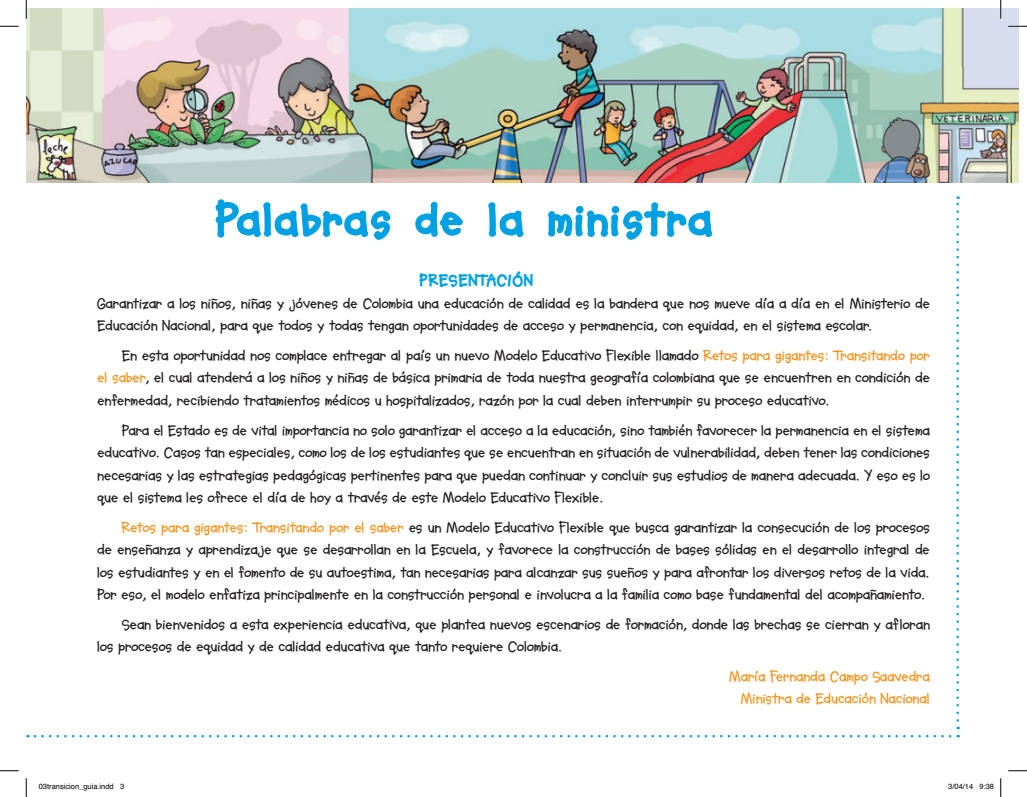
<style>
.page{position:relative;width:1027px;height:797px;background:#fff}
.page>*{position:absolute;margin:0;border:0;box-sizing:border-box;transform-origin:0 0}
.t1{font:800 50px "Soupbone OT";letter-spacing:-.005em;color:#00a1e3}
.t2{font:800 17.5px "Soupbone OT";letter-spacing:-.005em;color:#00a1e3}
.t3{font:700 15px/22.5px "Soupbone OT";letter-spacing:-.005em;color:#231f20;text-align:justify}
.t4{font:700 15px/22.5px "Soupbone OT";letter-spacing:-.005em;color:#f7931d;text-align:right}
.t5{font:7.5px "Helvetica";color:#000}
.s1{color:#f7931d}
</style>
<div class="page">
<img style="left:26px;top:9px;width:992px;height:173px">
<svg style="left:956px;top:196px;width:3px;height:524px"></svg>
<svg style="left:28px;top:735px;width:922px;height:2px"></svg>
<svg style="left:0;top:25px;width:19px;height:2px"></svg>
<svg style="left:1008px;top:25px;width:19px;height:2px"></svg>
<svg style="left:0;top:770px;width:19px;height:1px"></svg>
<svg style="left:1008px;top:770px;width:19px;height:1px"></svg>
<svg style="left:25px;top:0;width:2px;height:19px"></svg>
<svg style="left:25px;top:778px;width:2px;height:19px"></svg>
<svg style="left:1000px;top:0;width:1px;height:19px"></svg>
<svg style="left:1000px;top:778px;width:1px;height:19px"></svg>
<h1 class="t1" style="left:215px;top:189px;width:500px">Palabras de la ministra</h1>
<p class="t2" style="left:419px;top:270px;width:115px">PRESENTACIÓN</p>
<p class="t3" style="left:97px;top:292px;width:834px">Garantizar a los niños, niñas y jóvenes de Colombia una educación de calidad es la bandera que nos mueve día a día en el Ministerio de<br>Educación Nacional, para que todos y todas tengan oportunidades de acceso y permanencia, con equidad, en el sistema escolar.</p>
<p class="t3" style="left:97px;top:344px;width:834px;text-indent:25px">En esta oportunidad nos complace entregar al país un nuevo Modelo Educativo Flexible llamado <span class="s1">Retos para gigantes: Transitando por el saber</span>, el cual atenderá a los niños y niñas de básica primaria de toda nuestra geografía colombiana que se encuentren en condición de enfermedad, recibiendo tratamientos médicos u hospitalizados, razón por la cual deben interrumpir su proceso educativo.</p>
<p class="t3" style="left:97px;top:418px;width:834px;text-indent:25px">Para el Estado es de vital importancia no solo garantizar el acceso a la educación, sino también favorecer la permanencia en el sistema educativo. Casos tan especiales, como los de los estudiantes que se encuentran en situación de vulnerabilidad, deben tener las condiciones necesarias y las estrategias pedagógicas pertinentes para que puedan continuar y concluir sus estudios de manera adecuada. Y eso es lo que el sistema les ofrece el día de hoy a través de este Modelo Educativo Flexible.</p>
<p class="t3" style="left:97px;top:515px;width:834px;text-indent:25px"><span class="s1">Retos para gigantes: Transitando por el saber</span> es un Modelo Educativo Flexible que busca garantizar la consecución de los procesos de enseñanza y aprendizaje que se desarrollan en la Escuela, y favorece la construcción de bases sólidas en el desarrollo integral de los estudiantes y en el fomento de su autoestima, tan necesarias para alcanzar sus sueños y para afrontar los diversos retos de la vida.<br>Por eso, el modelo enfatiza principalmente en la construcción personal e involucra a la familia como base fundamental del acompañamiento.</p>
<p class="t3" style="left:97px;top:613px;width:834px;text-indent:25px">Sean bienvenidos a esta experiencia educativa, que plantea nuevos escenarios de formación, donde las brechas se cierran y afloran los procesos de equidad y de calidad educativa que tanto requiere Colombia.</p>
<p class="t4" style="left:729px;top:665px;width:202px">María Fernanda Campo Saavedra<br>Ministra de Educación Nacional</p>
<p class="t5" style="left:39px;top:781px;width:87px">03transicion_guia.indd 3</p>
<p class="t5" style="left:948px;top:781px;width:47px">3/04/14 9:38</p>
</div>
